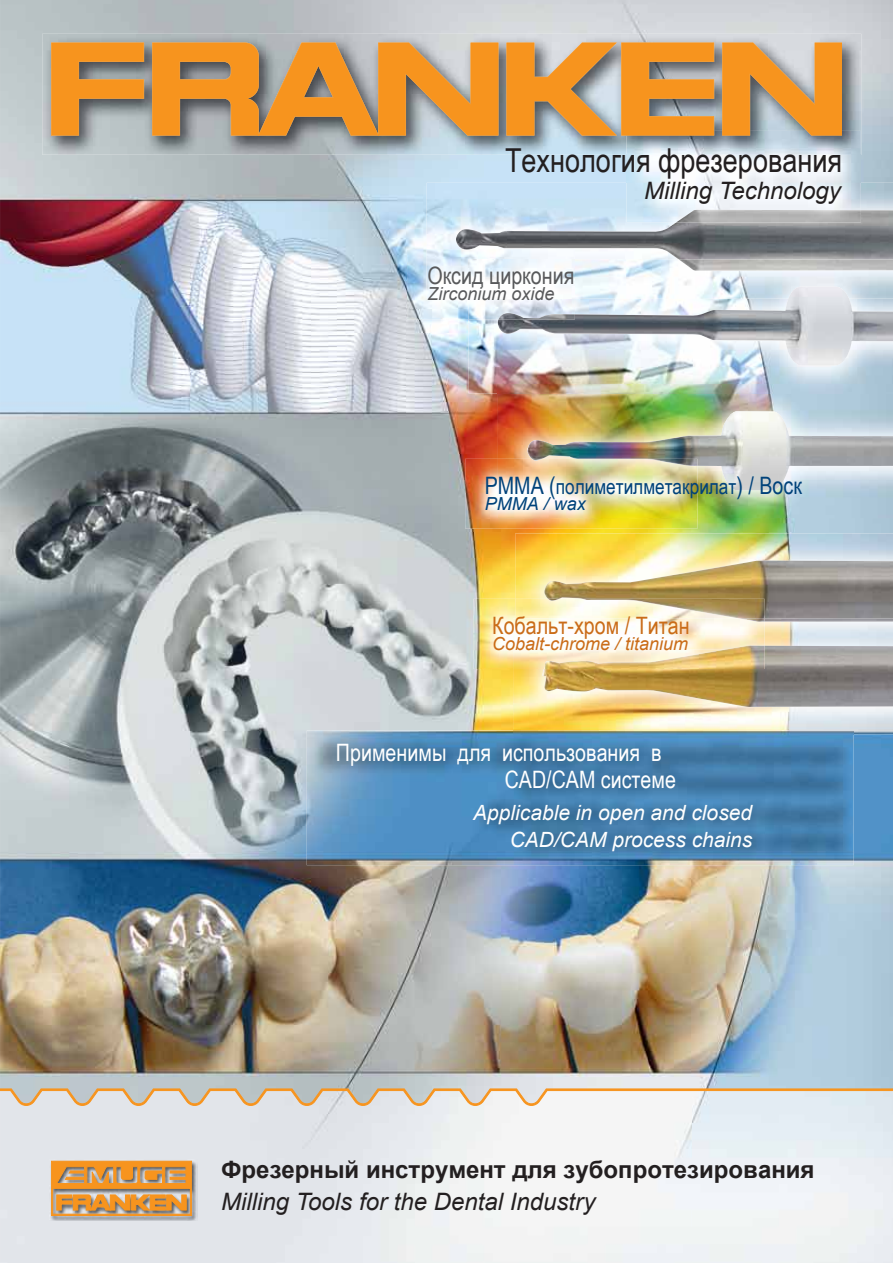
<style>
.page{position:relative;width:893px;height:1263px;background:#fff}
.page>*{position:absolute;margin:0;border:0;box-sizing:border-box;transform-origin:0 0}
.t1{font:33px "Arial Narrow";color:#231f20}
.t2{font:700 24px/31.5px "Arial";color:#231f20}
.t3{font:24px/27px "Arial Narrow";color:#fff}
.t4{font:24px "Arial Narrow";color:#ca6c18}
.t5{font:italic 24px "Arial";color:#231f20}
.t6{font:24px "Arial Narrow";color:#58595b}
.t7{font:italic 21px/27px "Arial";color:#fff;text-align:right}
.t8{font:21px "Arial Narrow";color:#00427a}
.t9{font:italic 18px "Arial";color:#ca6c18}
.t10{font:italic 18px "Arial";color:#58595b}
.t11{font:italic 18px "Arial";color:#00427a}
.s1{font-size:24px}
.s2{font-weight:400;font-style:italic}
</style>
<div class="page">
<img style="left:0;top:0;width:893px;height:1089px">
<img style="left:42px;top:34px;width:819px;height:121px">
<svg style="left:51px;top:43px;width:791px;height:93px;background:#d39953"></svg>
<svg style="left:0;top:1089px;width:893px;height:17px"></svg>
<img style="left:50px;top:1159px;width:147px;height:62px">
<svg style="left:51px;top:1161px;width:141px;height:55px;background:#d39751"></svg>
<img style="left:307px;top:730px;width:547px;height:135px">
<img style="left:427px;top:183px;width:466px;height:66px">
<img style="left:456px;top:210px;width:437px;height:49px">
<img style="left:498px;top:393px;width:395px;height:125px">
<img style="left:527px;top:411px;width:366px;height:79px">
<img style="left:515px;top:533px;width:378px;height:66px">
<img style="left:544px;top:561px;width:349px;height:57px">
<img style="left:513px;top:669px;width:380px;height:66px">
<img style="left:513px;top:730px;width:341px;height:5px">
<img style="left:765px;top:618px;width:128px;height:28px">
<img style="left:542px;top:646px;width:351px;height:61px">
<img style="left:468px;top:299px;width:425px;height:94px">
<img style="left:575px;top:259px;width:318px;height:40px">
<img style="left:679px;top:259px;width:214px;height:12px">
<img style="left:692px;top:287px;width:144px;height:29px">
<img style="left:473px;top:599px;width:42px;height:70px">
<img style="left:515px;top:599px;width:33px;height:19px">
<img style="left:548px;top:599px;width:217px;height:19px">
<img style="left:513px;top:618px;width:31px;height:51px">
<img style="left:515px;top:618px;width:250px;height:31px">
<img style="left:739px;top:618px;width:26px;height:4px">
<img style="left:544px;top:646px;width:221px;height:23px">
<img style="left:465px;top:459px;width:232px;height:70px">
<img style="left:498px;top:459px;width:199px;height:59px">
<img style="left:532px;top:459px;width:165px;height:7px">
<img style="left:407px;top:249px;width:61px;height:70px">
<img style="left:427px;top:249px;width:148px;height:50px">
<img style="left:468px;top:259px;width:107px;height:60px">
<img style="left:498px;top:313px;width:77px;height:6px">
<img style="left:626px;top:131px;width:235px;height:91px">
<img style="left:714px;top:131px;width:8px;height:4px">
<img style="left:722px;top:135px;width:120px;height:1px">
<img style="left:722px;top:131px;width:120px;height:4px">
<img style="left:626px;top:135px;width:88px;height:1px">
<img style="left:626px;top:131px;width:88px;height:4px">
<img style="left:676px;top:210px;width:185px;height:12px">
<p class="t1" style="left:505px;top:137px;width:339px">Технология фрезерования</p>
<p class="t5" style="left:644px;top:175px;width:198px">Milling Technology</p>
<p class="t6" style="left:427px;top:258px;width:148px">Оксид циркония</p>
<p class="t10" style="left:427px;top:282px;width:129px">Zirconium oxide</p>
<p class="t8" style="left:485px;top:471px;width:319px"><span class="s1">PMMA (</span>полиметилметакрилат<span class="s1">) / Воск</span></p>
<p class="t11" style="left:485px;top:492px;width:103px">PMMA / wax</p>
<p class="t4" style="left:492px;top:608px;width:199px">Кобальт-хром / Титан</p>
<p class="t9" style="left:492px;top:632px;width:198px">Cobalt-chrome / titanium</p>
<p class="t3" style="left:505px;top:738px;width:173px;text-indent:-169px">Применимы для использования в<br>CAD/CAM системе</p>
<p class="t7" style="left:473px;top:799px;width:281px">Applicable in open and closed<br>CAD/CAM process chains</p>
<p class="t2" style="left:221px;top:1155px;width:595px">Фрезерный инструмент для зубопротезирования<br><span class="s2">Milling Tools for the Dental Industry</span></p>
</div>
